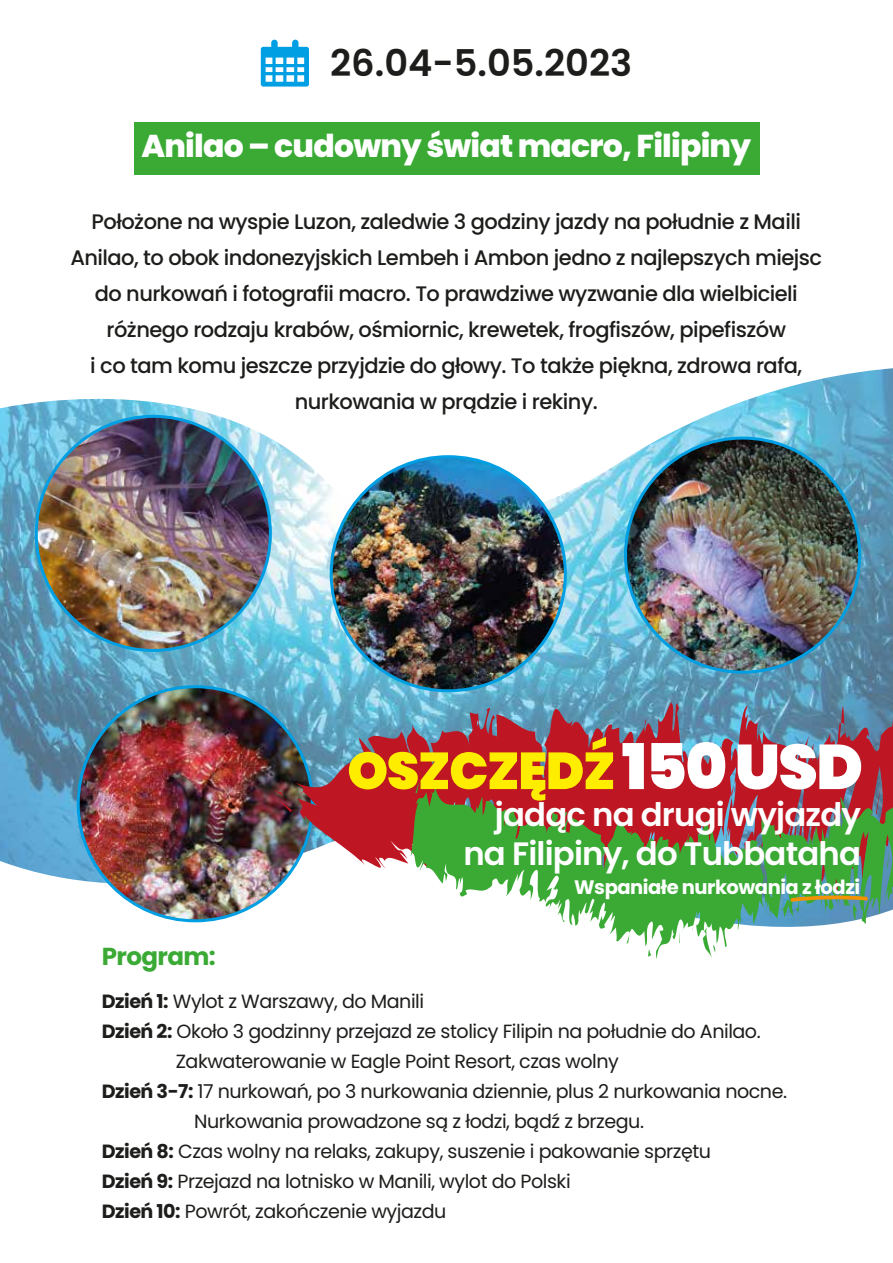
<style>
.page{position:relative;width:893px;height:1263px;background:#fff}
.page>*{position:absolute;margin:0;border:0;box-sizing:border-box;transform-origin:0 0}
.t1{font:900 51.75px "Poppins";letter-spacing:-.025em;color:#ffed00}
.t2{font:600 36.75px "Poppins";color:#1d1d1b}
.t3{font:600 32.4px/38.8px "Poppins";letter-spacing:-.025em;color:#fff;text-align:right}
.t4{font:800 31.5px "Poppins";letter-spacing:-.025em;color:#fff}
.t5{font:700 24.6px "Poppins";letter-spacing:-.025em;color:#3aaa35}
.t6{font:500 21px/36px "Poppins";letter-spacing:-.025em;color:#1d1d1b;text-align:center}
.t7{font:700 19.5px "Poppins";letter-spacing:-.025em;color:#fff}
.t8{font:19.05px "Poppins";letter-spacing:-.025em;color:#1d1d1b}
.s1{font-size:63px;color:#fff}
.s2{font-weight:700}
</style>
<div class="page">
<div style="left:134px;top:123px;width:626px;height:52px;background:#3aaa35"></div>
<svg style="left:261px;top:40px;width:48px;height:47px"></svg>
<img style="left:0;top:368px;width:893px;height:555px">
<img style="left:36px;top:416px;width:234px;height:234px;border-radius:117px">
<img style="left:331px;top:457px;width:234px;height:234px;border-radius:117px">
<img style="left:625px;top:438px;width:235px;height:234px;border-radius:117px">
<img style="left:78px;top:687px;width:234px;height:234px;border-radius:117px">
<svg style="left:295px;top:678px;width:598px;height:222px;background:#91697c"></svg>
<svg style="left:274px;top:790px;width:20px;height:23px"></svg>
<svg style="left:410px;top:785px;width:483px;height:174px"></svg>
<svg style="left:764px;top:905px;width:3px;height:9px"></svg>
<svg style="left:627px;top:933px;width:3px;height:11px"></svg>
<svg style="left:415px;top:775px;width:9px;height:20px"></svg>
<svg style="left:713px;top:945px;width:2px;height:8px"></svg>
<svg style="left:679px;top:929px;width:4px;height:14px"></svg>
<svg style="left:648px;top:941px;width:4px;height:16px"></svg>
<svg style="left:789px;top:784px;width:101px;height:140px;background:#698055"></svg>
<h2 class="t2" style="left:330px;top:42px;width:304px">26.04-5.05.2023</h2>
<h3 class="t4" style="left:141px;top:127px;width:611px">Anilao – cudowny świat macro, Filipiny</h3>
<p class="t6" style="left:70px;top:203px;width:753px">Położone na wyspie Luzon, zaledwie 3 godziny jazdy na południe z Maili Anilao, to obok indonezyjskich Lembeh i Ambon jedno z najlepszych miejsc do nurkowań i fotografii macro. To prawdziwe wyzwanie dla wielbicieli różnego rodzaju krabów, ośmiornic, krewetek, frogfiszów, pipefiszów<br>i co tam komu jeszcze przyjdzie do głowy. To także piękna, zdrowa rafa, nurkowania w prądzie i rekiny.</p>
<h1 class="t1" style="left:347px;top:741px;width:517px">OSZCZĘDŹ <span class="s1">150 USD</span></h1>
<h3 class="t3" style="left:463px;top:796px;width:399px">jadąc na drugi wyjazdy na Filipiny, do Tubbataha</h3>
<p class="t7" style="left:574px;top:876px;width:287px">Wspaniałe nurkowania z łodzi</p>
<p class="t5" style="left:102px;top:942px;width:116px">Program:</p>
<p class="t8" style="left:102px;top:990px;width:324px"><span class="s2">Dzień 1:</span> Wylot z Warszawy, do Manili</p>
<p class="t8" style="left:102px;top:1020px;width:660px"><span class="s2">Dzień 2:</span> Około 3 godzinny przejazd ze stolicy Filipin na południe do Anilao.</p>
<p class="t8" style="left:176px;top:1050px;width:445px">Zakwaterowanie w Eagle Point Resort, czas wolny</p>
<p class="t8" style="left:102px;top:1081px;width:687px"><span class="s2">Dzień 3-7:</span> 17 nurkowań, po 3 nurkowania dziennie, plus 2 nurkowania nocne.</p>
<p class="t8" style="left:194px;top:1111px;width:451px">Nurkowania prowadzone są z łodzi, bądź z brzegu.</p>
<p class="t8" style="left:102px;top:1141px;width:611px"><span class="s2">Dzień 8:</span> Czas wolny na relaks, zakupy, suszenie i pakowanie sprzętu</p>
<p class="t8" style="left:102px;top:1171px;width:470px"><span class="s2">Dzień 9:</span> Przejazd na lotnisko w Manili, wylot do Polski</p>
<p class="t8" style="left:102px;top:1201px;width:346px"><span class="s2">Dzień 10:</span> Powrót, zakończenie wyjazdu</p>
</div>
